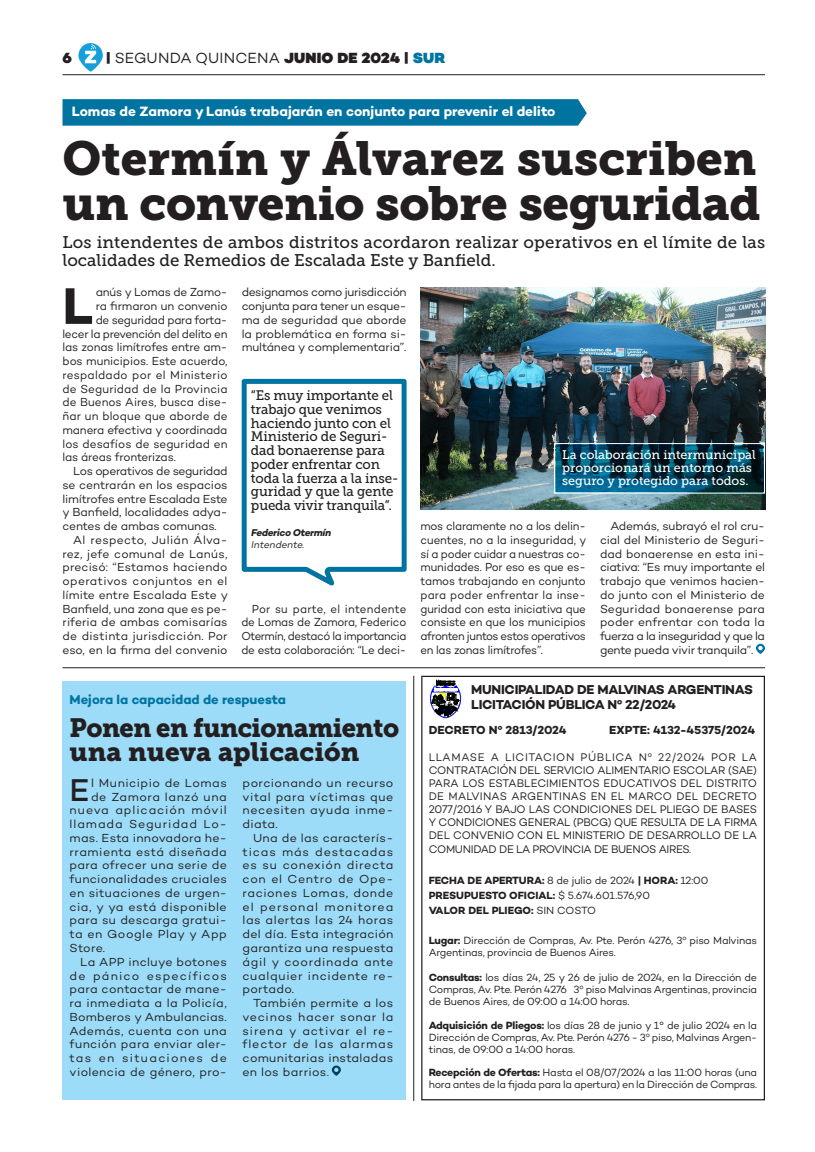
<style>
.page{position:relative;width:815px;height:1152px;background:#fff}
.page>*{position:absolute;margin:0;border:0;box-sizing:border-box;transform-origin:0 0}
.t1{font:700 52.38px "Campton";color:#231f20}
.t2{font:47.5px "Museo Slab 900";letter-spacing:-.01em;color:#231f20}
.t3{font:500 32.12px "Campton";color:#231f20}
.t4{font:26.25px/23.8px "Museo Slab 900";letter-spacing:-.02em;color:#231f20}
.t5{font:16.88px/18.1px "Museo Slab 500";letter-spacing:.01em;color:#231f20}
.t6{font:15px "Campton";letter-spacing:.01em;color:#231f20}
.t7{font:900 15px "Campton";color:#231f20}
.t8{font:13.75px/13.8px "Museo Slab 500";letter-spacing:-.01em;color:#231f20}
.t9{font:700 13.75px "Campton";color:#fff}
.t10{font:700 13.12px "Campton";letter-spacing:-.02em;color:#231f20}
.t11{font:700 13.12px "Campton";letter-spacing:-.005em;color:#0074a1}
.t12{font:12.5px/13px "Museo Slab 500";color:#fff}
.t13{font:11.88px/13.8px "Campton";letter-spacing:.01em;color:#231f20;text-align:justify}
.t14{font:11.88px/13.8px "Campton";letter-spacing:.01em;color:#231f20;text-align:justify;scale:1.04 1}
.t15{font:11.88px/13.8px "Campton";letter-spacing:.01em;color:#231f20;text-align:justify;scale:.96 1}
.t16{font:11.88px "Campton";letter-spacing:-.015em;color:#231f20}
.t17{font:11.88px "Campton";letter-spacing:.045em;color:#231f20;scale:1.04 1}
.t18{font:11.88px "Campton";letter-spacing:.04em;color:#231f20;scale:1.04 1}
.t19{font:11.88px "Campton";letter-spacing:.03em;color:#231f20;scale:1.04 1}
.t20{font:11.88px "Campton";letter-spacing:-.01em;color:#231f20}
.t21{font:11.88px "Campton";letter-spacing:.075em;color:#231f20;scale:1.04 1}
.t22{font:700 11.88px "Campton";letter-spacing:-.005em;color:#231f20}
.t23{font:11.88px "Campton";letter-spacing:-.03em;color:#231f20}
.t24{font:11.88px "Campton";letter-spacing:-.025em;color:#231f20}
.t25{font:11.25px/13.1px "Campton";letter-spacing:-.03em;color:#231f20;text-align:justify}
.t26{font:10.62px/11.9px "Campton";letter-spacing:-.025em;color:#231f20}
.t27{font:700 10.62px/15px "Campton";letter-spacing:-.01em;color:#231f20}
.t28{font:italic 700 10px "Campton";color:#231f20}
.t29{font:italic 10px "Campton";color:#231f20}
.s1{font-weight:900}
.s2{font-weight:900;color:#0074a1}
.s3{font-weight:400}
.s4{font-weight:700}
</style>
<div class="page">
<hr style="left:63px;top:74px;width:702px;height:1px;background:#231f20">
<svg style="left:78px;top:43px;width:25px;height:29px"></svg>
<svg style="left:241px;top:378px;width:166px;height:208px"></svg>
<img style="left:420px;top:288px;width:345px;height:221px">
<svg style="left:554px;top:443px;width:211px;height:50px;background:#0a475e"></svg>
<svg style="left:63px;top:99px;width:524px;height:27px;background:#0677a3"></svg>
<hr style="left:63px;top:667px;width:702px;height:1px;background:#231f20">
<hr style="left:413px;top:676px;width:1px;height:425px;background:#231f20">
<svg style="left:756px;top:644px;width:9px;height:10px"></svg>
<div style="left:63px;top:681px;width:343px;height:419px;background:#9cdcf8"></div>
<svg style="left:332px;top:1065px;width:9px;height:10px"></svg>
<div style="left:421px;top:676px;width:344px;height:424px;border:1px solid #231f20"></div>
<svg style="left:430px;top:680px;width:31px;height:38px"></svg>
<p class="t7" style="left:63px;top:48px;width:11px">6</p>
<p class="t6" style="left:106px;top:48px;width:341px"><span class="s1">|</span> SEGUNDA QUINCENA <span class="s1">JUNIO DE 2024 |</span> <span class="s2">SUR</span></p>
<p class="t9" style="left:72px;top:102px;width:485px">Lomas de Zamora y Lanús trabajarán en conjunto para prevenir el delito</p>
<p class="t2" style="left:63px;top:130px;width:695px">Otermín y Álvarez suscriben</p>
<p class="t2" style="left:63px;top:175px;width:700px">un convenio sobre seguridad</p>
<p class="t5" style="left:63px;top:233px;width:704px">Los intendentes de ambos distritos acordaron realizar operativos en el límite de las localidades de Remedios de Escalada Este y Banfield.</p>
<p class="t1" style="left:63px;top:272px;width:32px">L</p>
<p class="t16" style="left:96px;top:285px;width:133px">anús y Lomas de Zamo-</p>
<p class="t13" style="left:242px;top:285px;width:166px">designamos como jurisdicción conjunta para tener un esque&shy;ma de seguridad que aborde la problemática en forma si&shy;multánea y complementaria”.</p>
<p class="t20" style="left:96px;top:299px;width:133px">ra firmaron un convenio</p>
<p class="t24" style="left:96px;top:312px;width:133px">de seguridad para forta-</p>
<p class="t23" style="left:63px;top:326px;width:167px">lecer la prevención del delito en</p>
<p class="t16" style="left:63px;top:340px;width:166px">las zonas limítrofes entre am-</p>
<p class="t13" style="left:63px;top:354px;width:166px">bos municipios. Este acuerdo,</p>
<p class="t13" style="left:63px;top:368px;width:167px">respaldado por el Ministerio</p>
<p class="t13" style="left:63px;top:381px;width:167px">de Seguridad de la Provincia</p>
<p class="t13" style="left:63px;top:395px;width:166px">de Buenos Aires, busca dise-</p>
<p class="t13" style="left:63px;top:409px;width:167px">ñar un bloque que aborde de</p>
<p class="t16" style="left:63px;top:422px;width:166px">manera efectiva y coordinada</p>
<p class="t13" style="left:63px;top:436px;width:167px">los desafíos de seguridad en</p>
<p class="t20" style="left:63px;top:450px;width:115px">las áreas fronterizas.</p>
<p class="t13" style="left:63px;top:464px;width:167px;text-indent:11px">Los operativos de seguridad se centrarán en los espacios limítrofes entre Escalada Este y Banfield, localidades adya&shy;centes de ambas comunas.</p>
<p class="t13" style="left:63px;top:533px;width:167px;text-indent:11px">Al respecto, Julián Álva&shy;rez, jefe comunal de Lanús, precisó: “Estamos haciendo operativos conjuntos en el límite entre Escalada Este y Banfield, una zona que es pe&shy;riferia de ambas comisarías de distinta jurisdicción. Por eso, en la firma del convenio</p>
<p class="t8" style="left:251px;top:388px;width:149px">“Es muy importante el trabajo que venimos haciendo junto con el<br>Ministerio de Seguri&shy;dad bonaerense para poder enfrentar con toda la fuerza a la inse&shy;guridad y que la gente pueda vivir tranquila”.</p>
<p class="t28" style="left:251px;top:526px;width:84px">Federico Otermín</p>
<p class="t29" style="left:251px;top:538px;width:57px">Intendente.</p>
<p class="t12" style="left:562px;top:448px;width:195px">La colaboración intermunicipal proporcionará un entorno más seguro y protegido para todos.</p>
<p class="t15" style="left:421px;top:519px;width:174px">mos claramente no a los delin&shy;cuentes, no a la inseguridad, y sí a poder cuidar a nuestras co&shy;munidades. Por eso es que es&shy;tamos trabajando en conjunto para poder enfrentar la inse&shy;guridad con esta iniciativa que consiste en que los municipios afronten juntos estos operativos en las zonas limítrofes”.</p>
<p class="t13" style="left:600px;top:519px;width:167px;text-indent:11px">Además, subrayó el rol cru&shy;cial del Ministerio de Seguri&shy;dad bonaerense en esta ini&shy;ciativa: “Es muy importante el trabajo que venimos hacien&shy;do junto con el Ministerio de Seguridad bonaerense para poder enfrentar con toda la fuerza a la inseguridad y que la gente pueda vivir tranquila”.</p>
<p class="t15" style="left:241px;top:601px;width:173px;text-indent:11px">Por su parte, el intendente de Lomas de Zamora, Federico Otermín, destacó la importancia de esta colaboración: “Le deci-</p>
<p class="t11" style="left:70px;top:691px;width:218px">Mejora la capacidad de respuesta</p>
<p class="t4" style="left:70px;top:716px;width:331px">Ponen en funcionamiento una nueva aplicación</p>
<p class="t3" style="left:70px;top:769px;width:21px">E</p>
<p class="t17" style="left:91px;top:775px;width:132px">l Municipio de Lomas</p>
<p class="t17" style="left:91px;top:789px;width:132px">de Zamora lanzó una</p>
<p class="t21" style="left:70px;top:803px;width:153px">nueva aplicación móvil</p>
<p class="t21" style="left:70px;top:816px;width:153px">llamada Seguridad Lo-</p>
<p class="t14" style="left:70px;top:830px;width:153px">mas. Esta innovadora he-</p>
<p class="t18" style="left:70px;top:844px;width:153px">rramienta está diseñada</p>
<p class="t19" style="left:70px;top:858px;width:153px">para ofrecer una serie de</p>
<p class="t14" style="left:70px;top:872px;width:153px">funcionalidades cruciales</p>
<p class="t14" style="left:70px;top:885px;width:153px">en situaciones de urgen-</p>
<p class="t18" style="left:70px;top:899px;width:153px">cia, y ya está disponible</p>
<p class="t19" style="left:70px;top:913px;width:153px">para su descarga gratui-</p>
<p class="t17" style="left:70px;top:926px;width:153px">ta en Google Play y App</p>
<p class="t14" style="left:70px;top:940px;width:36px">Store.</p>
<p class="t14" style="left:70px;top:954px;width:153px;text-indent:11px">La APP incluye botones de pánico específicos para contactar de mane&shy;ra inmediata a la Policía, Bomberos y Ambulancias.<br>Además, cuenta con una función para enviar aler&shy;tas en situaciones de violencia de género, pro-</p>
<p class="t14" style="left:243px;top:775px;width:147px">porcionando un recurso vital para víctimas que necesiten ayuda inme&shy;diata.</p>
<p class="t14" style="left:243px;top:830px;width:147px;text-indent:11px">Una de las caracterís&shy;ticas más destacadas es su conexión directa con el Centro de Ope&shy;raciones Lomas, donde el personal monitorea las alertas las 24 horas del día. Esta integración garantiza una respuesta ágil y coordinada ante cualquier incidente re&shy;portado.</p>
<p class="t14" style="left:243px;top:995px;width:147px;text-indent:11px">También permite a los vecinos hacer sonar la sirena y activar el re&shy;flector de las alarmas comunitarias instaladas en los barrios.</p>
<p class="t10" style="left:471px;top:681px;width:283px">MUNICIPALIDAD DE MALVINAS ARGENTINAS</p>
<p class="t10" style="left:471px;top:696px;width:206px">LICITACIÓN PÚBLICA Nº 22/2024</p>
<p class="t22" style="left:429px;top:723px;width:139px">DECRETO Nº 2813/2024</p>
<p class="t22" style="left:609px;top:723px;width:147px">EXPTE: 4132-45375/2024</p>
<p class="t25" style="left:429px;top:750px;width:330px">LLAMASE A LICITACION PÚBLICA Nº 22/2024 POR LA CONTRATACIÓN DEL SERVICIO ALIMENTARIO ESCOLAR (SAE)<br>PARA LOS ESTABLECIMIENTOS EDUCATIVOS DEL DISTRITO DE MALVINAS ARGENTINAS EN EL MARCO DEL DECRETO 2077/2016 Y BAJO LAS CONDICIONES DEL PLIEGO DE BASES Y CONDICIONES GENERAL (PBCG) QUE RESULTA DE LA FIRMA DEL CONVENIO CON EL MINISTERIO DE DESARROLLO DE LA COMUNIDAD DE LA PROVINCIA DE BUENOS AIRES.</p>
<p class="t27" style="left:429px;top:872px;width:281px">FECHA DE APERTURA: <span class="s3">8 de julio de 2024</span> | HORA: <span class="s3">12:00<br></span>PRESUPUESTO OFICIAL: <span class="s3">$ 5.674.601.576,90</span></p>
<p class="t27" style="left:429px;top:902px;width:169px">VALOR DEL PLIEGO: <span class="s3">SIN COSTO</span></p>
<p class="t26" style="left:429px;top:934px;width:330px"><span class="s4">Lugar:</span> Dirección de Compras, Av. Pte. Perón 4276, 3º piso Malvinas<br>Argentinas, provincia de Buenos Aires.</p>
<p class="t26" style="left:429px;top:971px;width:330px;text-align:justify"><span class="s4">Consultas:</span> los días 24, 25 y 26 de julio de 2024, en la Dirección de Compras, Av. Pte. Perón 4276 3º piso Malvinas Argentinas, provincia de Buenos Aires, de 09:00 a 14:00 horas.</p>
<p class="t26" style="left:429px;top:1019px;width:330px;text-align:justify"><span class="s4">Adquisición de Pliegos:</span> los días 28 de junio y 1° de julio 2024 en la Dirección de Compras, Av. Pte. Perón 4276 - 3º piso, Malvinas Argen&shy;tinas, de 09:00 a 14:00 horas.</p>
<p class="t26" style="left:429px;top:1066px;width:330px"><span class="s4">Recepción de Ofertas:</span> Hasta el 08/07/2024 a las 11:00 horas (una hora antes de la fijada para la apertura) en la Dirección de Compras.</p>
</div>
